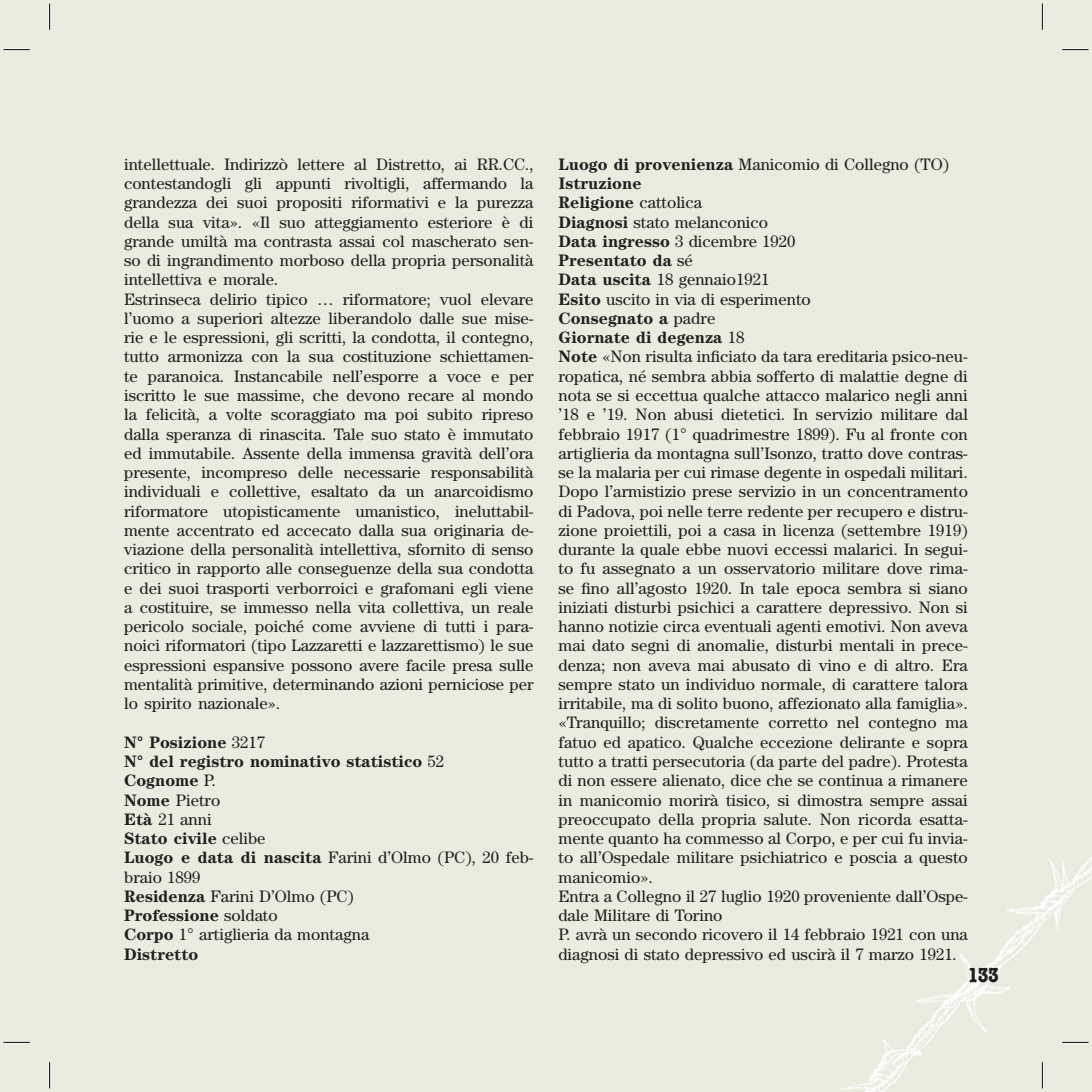
<style>
.page{position:relative;width:1092px;height:1092px;background:#fff}
.page>*{position:absolute;margin:0;border:0;box-sizing:border-box;transform-origin:0 0}
.t1{font:700 condensed 21px "American Typewriter";color:#231f20}
.t2{font:16.62px/19.2px "Century";color:#231f20}
.t3{font:700 16.62px/19.2px "Century";color:#231f20}
.s1{font-weight:400}
.s2{font-weight:700}
</style>
<div class="page">
<div style="left:0;top:0;width:50px;height:1091px;background:#e9ecdf"></div>
<div style="left:50px;top:0;width:1041px;height:1091px;background:#e9ecdf"></div>
<img style="left:841px;top:857px;width:250px;height:234px">
<hr style="left:4px;top:49px;width:26px;height:2px;background:#fff">
<hr style="left:1062px;top:49px;width:26px;height:2px;background:#fff">
<hr style="left:4px;top:1041px;width:26px;height:2px;background:#fff">
<hr style="left:1062px;top:1041px;width:26px;height:2px;background:#fff">
<hr style="left:49px;top:4px;width:2px;height:26px;background:#fff">
<hr style="left:49px;top:1062px;width:2px;height:26px;background:#fff">
<hr style="left:1041px;top:4px;width:2px;height:26px;background:#fff">
<hr style="left:1041px;top:1062px;width:2px;height:26px;background:#fff">
<svg style="left:4px;top:49px;width:26px;height:1px"></svg>
<svg style="left:1062px;top:49px;width:26px;height:1px"></svg>
<svg style="left:4px;top:1041px;width:26px;height:1px"></svg>
<svg style="left:1062px;top:1041px;width:26px;height:1px"></svg>
<svg style="left:49px;top:4px;width:1px;height:26px"></svg>
<svg style="left:49px;top:1062px;width:1px;height:26px"></svg>
<svg style="left:1041px;top:4px;width:1px;height:26px"></svg>
<svg style="left:1041px;top:1062px;width:1px;height:26px"></svg>
<p class="t2" style="left:124px;top:154px;width:411px">intellettuale. Indirizzò lettere al Distretto, ai RR.CC., contestandogli gli appunti rivoltigli, affermando la grandezza dei suoi propositi riformativi e la purezza della sua vita». «Il suo atteggiamento esteriore è di grande umiltà ma contrasta assai col mascherato sen&shy;so di ingrandimento morboso della propria personalità intellettiva e morale.<br>Estrinseca delirio tipico … riformatore; vuol elevare l’uomo a superiori altezze liberandolo dalle sue mise&shy;rie e le espressioni, gli scritti, la condotta, il contegno, tutto armonizza con la sua costituzione schiettamen&shy;te paranoica. Instancabile nell’esporre a voce e per iscritto le sue massime, che devono recare al mondo la felicità, a volte scoraggiato ma poi subito ripreso dalla speranza di rinascita. Tale suo stato è immutato ed immutabile. Assente della immensa gravità dell’ora presente, incompreso delle necessarie responsabilità individuali e collettive, esaltato da un anarcoidismo riformatore utopisticamente umanistico, ineluttabil&shy;mente accentrato ed accecato dalla sua originaria de&shy;viazione della personalità intellettiva, sfornito di senso critico in rapporto alle conseguenze della sua condotta e dei suoi trasporti verborroici e grafomani egli viene a costituire, se immesso nella vita collettiva, un reale pericolo sociale, poiché come avviene di tutti i para&shy;noici riformatori (tipo Lazzaretti e lazzarettismo) le sue espressioni espansive possono avere facile presa sulle mentalità primitive, determinando azioni perniciose per lo spirito nazionale».</p>
<p class="t3" style="left:124px;top:732px;width:411px">N° Posizione <span class="s1">3217<br></span>N° del registro nominativo statistico <span class="s1">52<br></span>Cognome <span class="s1">P.<br></span>Nome <span class="s1">Pietro<br></span>Età <span class="s1">21 anni<br></span>Stato civile <span class="s1">celibe<br></span>Luogo e data di nascita <span class="s1">Farini d’Olmo (PC), 20 feb&shy;braio 1899<br></span>Residenza <span class="s1">Farini D’Olmo (PC)<br></span>Professione <span class="s1">soldato<br></span>Corpo <span class="s1">1° artiglieria da montagna<br></span>Distretto</p>
<p class="t2" style="left:558px;top:154px;width:411px"><span class="s2">Luogo di provenienza</span> Manicomio di Collegno (TO)<br><span class="s2">Istruzione<br>Religione</span> cattolica<br><span class="s2">Diagnosi</span> stato melanconico<br><span class="s2">Data ingresso</span> 3 dicembre 1920<br><span class="s2">Presentato da</span> sé<br><span class="s2">Data uscita</span> 18 gennaio1921<br><span class="s2">Esito</span> uscito in via di esperimento<br><span class="s2">Consegnato a</span> padre<br><span class="s2">Giornate di degenza</span> 18<br><span class="s2">Note</span> «Non risulta inficiato da tara ereditaria psico-neu&shy;ropatica, né sembra abbia sofferto di malattie degne di nota se si eccettua qualche attacco malarico negli anni ’18 e ’19. Non abusi dietetici. In servizio militare dal febbraio 1917 (1° quadrimestre 1899). Fu al fronte con artiglieria da montagna sull’Isonzo, tratto dove contras&shy;se la malaria per cui rimase degente in ospedali militari.<br>Dopo l’armistizio prese servizio in un concentramento di Padova, poi nelle terre redente per recupero e distru&shy;zione proiettili, poi a casa in licenza (settembre 1919) durante la quale ebbe nuovi eccessi malarici. In segui&shy;to fu assegnato a un osservatorio militare dove rima&shy;se fino all’agosto 1920. In tale epoca sembra si siano iniziati disturbi psichici a carattere depressivo. Non si hanno notizie circa eventuali agenti emotivi. Non aveva mai dato segni di anomalie, disturbi mentali in prece&shy;denza; non aveva mai abusato di vino e di altro. Era sempre stato un individuo normale, di carattere talora irritabile, ma di solito buono, affezionato alla famiglia». «Tranquillo; discretamente corretto nel contegno ma fatuo ed apatico. Qualche eccezione delirante e sopra tutto a tratti persecutoria (da parte del padre). Protesta di non essere alienato, dice che se continua a rimanere in manicomio morirà tisico, si dimostra sempre assai preoccupato della propria salute. Non ricorda esatta&shy;mente quanto ha commesso al Corpo, e per cui fu invia&shy;to all’Ospedale militare psichiatrico e poscia a questo manicomio».<br>Entra a Collegno il 27 luglio 1920 proveniente dall’Ospe&shy;dale Militare di Torino<br>P. avrà un secondo ricovero il 14 febbraio 1921 con una diagnosi di stato depressivo ed uscirà il 7 marzo 1921.</p>
<p class="t1" style="left:967px;top:958px;width:32px">133</p>
</div>
